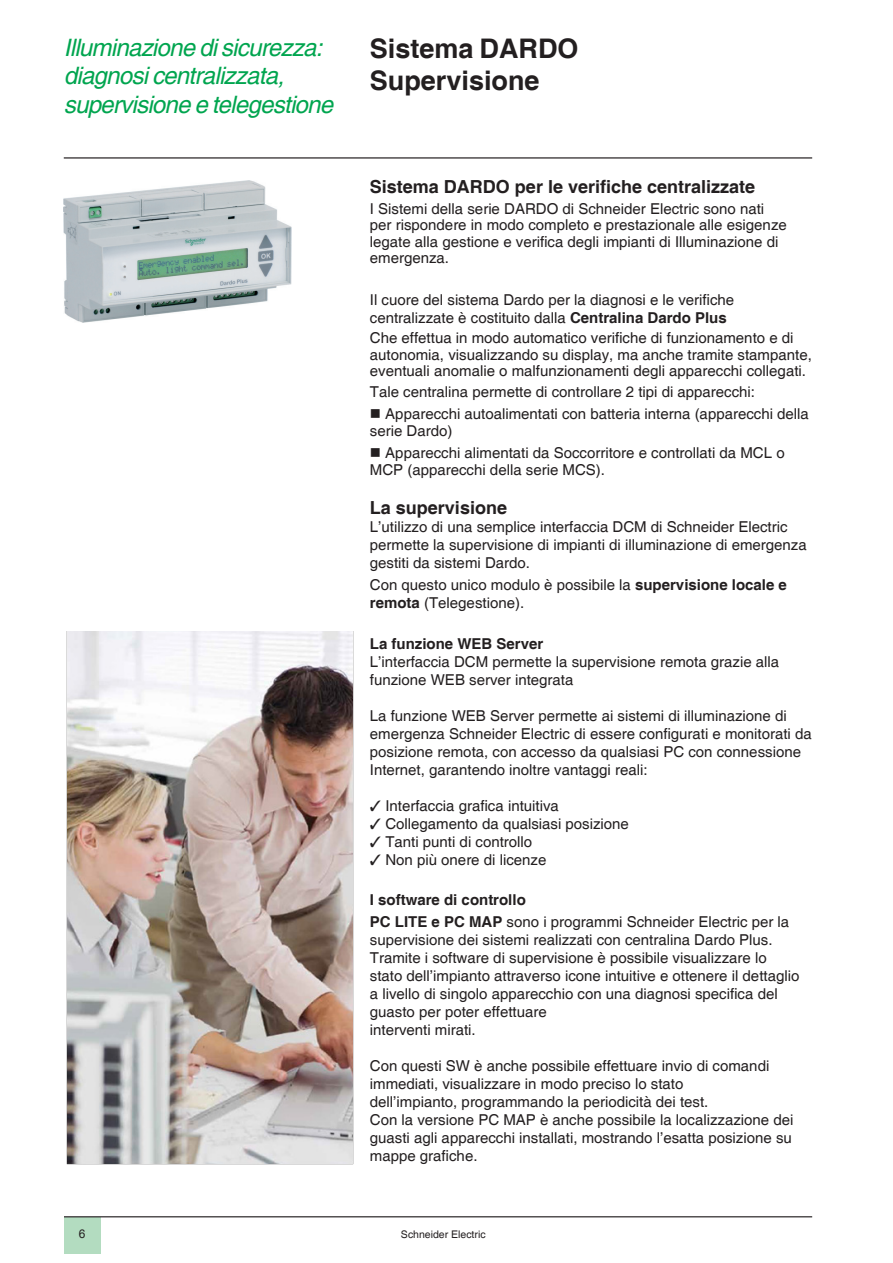
<style>
.page{position:relative;width:893px;height:1263px;background:#fff}
.page>*{position:absolute;margin:0;border:0;box-sizing:border-box;transform-origin:0 0}
.titolo_18{font:700 27px/32.4px "Helvetica";color:#231f20}
.t1{font:italic 24px/28.5px "Helvetica";letter-spacing:-.03em;color:#00a54f}
._12{font:700 18px "Helvetica";color:#231f20}
.testo_10{font:15px/18px "Helvetica";color:#231f20}
.testo_10-2{font:700 15px "Helvetica";color:#231f20}
.t2{font:12px "Arial";color:#231f20}
.t3{font:10.5px "Helvetica";color:#231f20}
.s1{font-weight:700}
</style>
<div class="page">
<div style="left:64px;top:1217px;width:36px;height:37px;background:#b3dcc0"></div>
<hr style="left:64px;top:1216px;width:748px;height:1px;background:#231f20">
<hr style="left:64px;top:157px;width:748px;height:2px;background:#231f20">
<img style="left:67px;top:631px;width:287px;height:533px">
<img style="left:64px;top:181px;width:228px;height:141px">
<h2 class="t1" style="left:64px;top:34px;width:271px">Illuminazione di sicurezza: diagnosi centralizzata, supervisione e telegestione</h2>
<p class="titolo_18" style="left:370px;top:34px;width:210px">Sistema DARDO<br>Supervisione</p>
<p class="_12" style="left:370px;top:175px;width:387px">Sistema DARDO per le verifiche centralizzate</p>
<p class="testo_10" style="left:370px;top:201px;width:418px;line-height:16.5px">I Sistemi della serie DARDO di Schneider Electric sono nati per rispondere in modo completo e prestazionale alle esigenze legate alla gestione e verifica degli impianti di Illuminazione di emergenza.</p>
<p class="testo_10" style="left:370px;top:291px;width:366px">Il cuore del sistema Dardo per la diagnosi e le verifiche centralizzate è costituito dalla <span class="s1">Centralina Dardo Plus</span></p>
<p class="testo_10" style="left:370px;top:330px;width:443px;line-height:16.5px">Che effettua in modo automatico verifiche di funzionamento e di autonomia, visualizzando su display, ma anche tramite stampante, eventuali anomalie o malfunzionamenti degli apparecchi collegati.</p>
<p class="testo_10" style="left:370px;top:383px;width:387px">Tale centralina permette di controllare 2 tipi di apparecchi:</p>
<p class="testo_10" style="left:370px;top:406px;width:440px;line-height:16.5px">■ Apparecchi autoalimentati con batteria interna (apparecchi della serie Dardo)</p>
<p class="testo_10" style="left:370px;top:445px;width:416px;line-height:16.5px">■ Apparecchi alimentati da Soccorritore e controllati da MCL o<br>MCP (apparecchi della serie MCS).</p>
<p class="_12" style="left:370px;top:497px;width:139px">La supervisione</p>
<p class="testo_10" style="left:370px;top:518px;width:438px">L’utilizzo di una semplice interfaccia DCM di Schneider Electric permette la supervisione di impianti di illuminazione di emergenza gestiti da sistemi Dardo.</p>
<p class="testo_10" style="left:370px;top:577px;width:418px">Con questo unico modulo è possibile la <span class="s1">supervisione locale e remota</span> (Telegestione).</p>
<p class="testo_10-2" style="left:370px;top:634px;width:175px">La funzione WEB Server</p>
<p class="testo_10" style="left:370px;top:653px;width:411px">L’interfaccia DCM permette la supervisione remota grazie alla funzione WEB server integrata</p>
<p class="testo_10" style="left:370px;top:707px;width:443px">La funzione WEB Server permette ai sistemi di illuminazione di emergenza Schneider Electric di essere configurati e monitorati da posizione remota, con accesso da qualsiasi PC con connessione Internet, garantendo inoltre vantaggi reali:</p>
<p class="testo_10" style="left:370px;top:797px;width:190px">✓ Interfaccia grafica intuitiva</p>
<p class="testo_10" style="left:370px;top:815px;width:260px">✓ Collegamento da qualsiasi posizione</p>
<p class="testo_10" style="left:370px;top:833px;width:164px">✓ Tanti punti di controllo</p>
<p class="testo_10" style="left:370px;top:851px;width:178px">✓ Non più onere di licenze</p>
<p class="testo_10-2" style="left:370px;top:890px;width:157px">I software di controllo</p>
<p class="testo_10" style="left:370px;top:913px;width:421px"><span class="s1">PC LITE e PC MAP</span> sono i programmi Schneider Electric per la supervisione dei sistemi realizzati con centralina Dardo Plus.</p>
<p class="testo_10" style="left:370px;top:949px;width:431px">Tramite i software di supervisione è possibile visualizzare lo stato dell’impianto attraverso icone intuitive e ottenere il dettaglio a livello di singolo apparecchio con una diagnosi specifica del guasto per poter effettuare</p>
<p class="testo_10" style="left:370px;top:1021px;width:107px">interventi mirati.</p>
<p class="testo_10" style="left:370px;top:1057px;width:401px">Con questi SW è anche possibile effettuare invio di comandi immediati, visualizzare in modo preciso lo stato</p>
<p class="testo_10" style="left:370px;top:1093px;width:340px">dell’impianto, programmando la periodicità dei test.</p>
<p class="testo_10" style="left:370px;top:1111px;width:425px;text-align:justify">Con la versione PC MAP è anche possibile la localizzazione dei guasti agli apparecchi installati, mostrando l’esatta posizione su mappe grafiche.</p>
<p class="t2" style="left:79px;top:1226px;width:8px">6</p>
<p class="t3" style="left:401px;top:1228px;width:86px">Schneider Electric</p>
</div>
